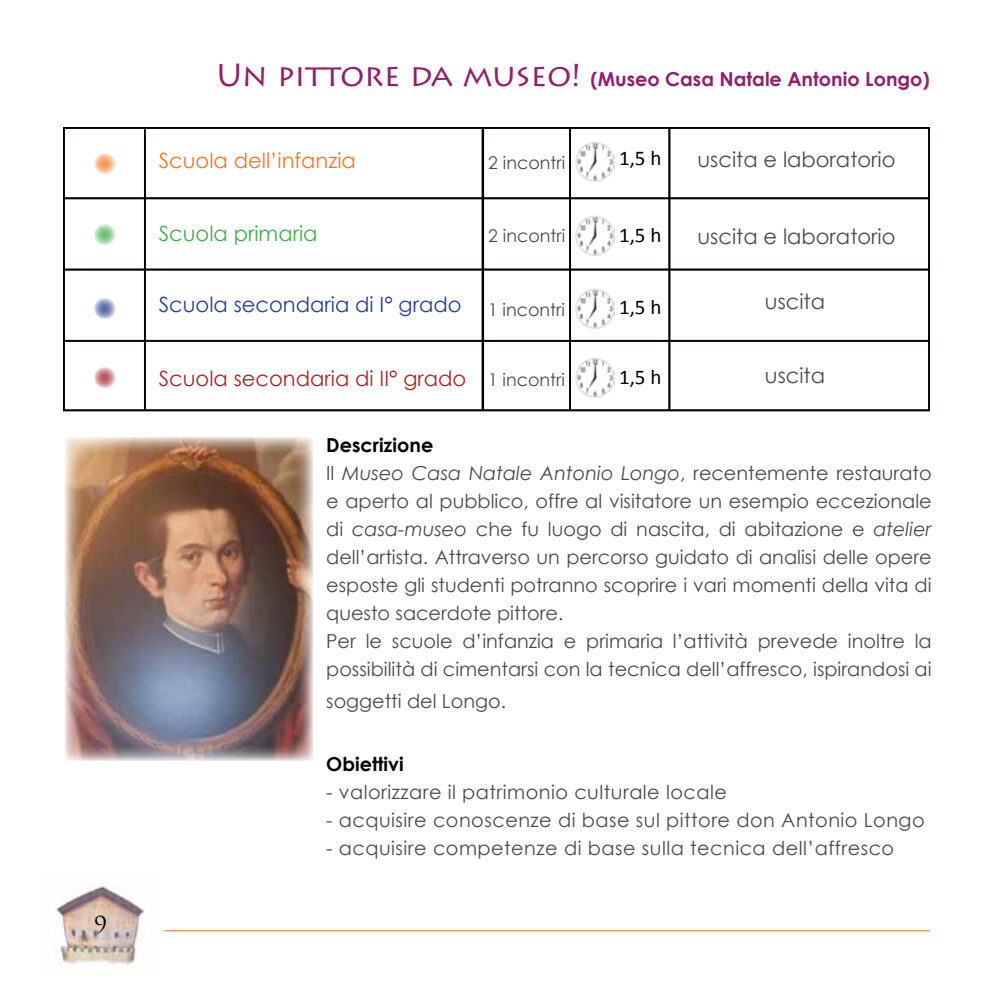
<style>
.page{position:relative;width:993px;height:993px;background:#fff}
.page>*{position:absolute;margin:0;border:0;box-sizing:border-box;transform-origin:0 0}
.t1{font:22.75px "Trajan Pro";color:#000}
.t2{font:21px "Century Gothic";color:#4a4a4d}
.t3{font:21px "Century Gothic";color:#a82428}
.t4{font:21px "Century Gothic";color:#25408f}
.t5{font:21px "Century Gothic";color:#f47721}
.t6{font:21px "Calibri";color:#000}
.t7{font:21px "Century Gothic";color:#41ad49}
.t8{font:19.25px/28px "Century Gothic";color:#4a4a4d}
.t9{font:19.25px "Century Gothic";letter-spacing:.025em;color:#4a4a4d}
.t10{font:700 19.25px "Century Gothic";color:#911f6c}
.t11{font:700 19.25px "Century Gothic";color:#000}
.t12{font:17.5px "Century Gothic";color:#4a4a4d}
.s1{font-family:"Lithos Pro";font-weight:400;font-size:31.5px}
.s2{font-weight:700;color:#000}
.s3{font-style:italic}
</style>
<div class="page">
<hr style="left:164px;top:930px;width:765px;height:1px;background:#f47721">
<img style="left:54px;top:886px;width:90px;height:86px">
<hr style="left:482px;top:127px;width:2px;height:282px;background:#000">
<hr style="left:481px;top:127px;width:2px;height:282px;background:#000">
<div style="left:63px;top:127px;width:866px;height:284px;border:2px solid #000"></div>
<hr style="left:144px;top:129px;width:2px;height:281px;background:#000">
<hr style="left:569px;top:128px;width:1px;height:282px;background:#000">
<hr style="left:668px;top:127px;width:2px;height:282px;background:#000">
<hr style="left:63px;top:197px;width:866px;height:2px;background:#000">
<hr style="left:63px;top:268px;width:866px;height:2px;background:#000">
<hr style="left:63px;top:340px;width:866px;height:1px;background:#000">
<svg style="left:105px;top:224px;width:1px;height:21px"></svg>
<img style="left:575px;top:215px;width:39px;height:40px">
<img style="left:575px;top:288px;width:39px;height:40px">
<svg style="left:105px;top:298px;width:1px;height:21px"></svg>
<svg style="left:105px;top:367px;width:1px;height:21px"></svg>
<img style="left:575px;top:357px;width:39px;height:40px">
<img style="left:65px;top:437px;width:248px;height:323px">
<svg style="left:105px;top:153px;width:1px;height:21px"></svg>
<img style="left:575px;top:141px;width:39px;height:40px">
<p class="t1" style="left:94px;top:909px;width:14px">9</p>
<p class="t10" style="left:216px;top:64px;width:715px"><span class="s1">Un pittore da museo!</span> (Museo Casa Natale Antonio Longo)</p>
<p class="t5" style="left:159px;top:146px;width:198px">Scuola dell’infanzia</p>
<p class="t12" style="left:488px;top:150px;width:78px">2 incontri</p>
<p class="t6" style="left:618px;top:144px;width:44px">1,5 h</p>
<p class="t2" style="left:697px;top:144px;width:199px">uscita e laboratorio</p>
<p class="t7" style="left:159px;top:219px;width:160px">Scuola primaria</p>
<p class="t12" style="left:488px;top:223px;width:78px">2 incontri</p>
<p class="t6" style="left:618px;top:221px;width:44px">1,5 h</p>
<p class="t2" style="left:697px;top:222px;width:199px">uscita e laboratorio</p>
<p class="t4" style="left:159px;top:290px;width:304px">Scuola secondaria di I° grado</p>
<p class="t12" style="left:488px;top:298px;width:78px">1 incontri</p>
<p class="t6" style="left:618px;top:293px;width:44px">1,5 h</p>
<p class="t2" style="left:764px;top:286px;width:62px">uscita</p>
<p class="t3" style="left:159px;top:364px;width:309px">Scuola secondaria di II° grado</p>
<p class="t12" style="left:488px;top:367px;width:78px">1 incontri</p>
<p class="t6" style="left:618px;top:363px;width:44px">1,5 h</p>
<p class="t2" style="left:764px;top:360px;width:62px">uscita</p>
<p class="t8" style="left:326px;top:430px;width:606px"><span class="s2">Descrizione<br></span>Il <span class="s3">Museo Casa Natale Antonio Longo</span>, recentemente restaurato e aperto al pubblico, offre al visitatore un esempio eccezionale di <span class="s3">casa-museo</span> che fu luogo di nascita, di abitazione e <span class="s3">atelier </span>dell’artista. Attraverso un percorso guidato di analisi delle opere esposte gli studenti potranno scoprire i vari momenti della vita di questo sacerdote pittore.<br>Per le scuole d’infanzia e primaria l’attività prevede inoltre la possibilità di cimentarsi con la tecnica dell’affresco, ispirandosi ai</p>
<p class="t8" style="left:326px;top:686px;width:181px">soggetti del Longo.</p>
<p class="t11" style="left:326px;top:748px;width:79px">Obiettivi</p>
<p class="t9" style="left:326px;top:778px;width:402px">- valorizzare il patrimonio culturale locale</p>
<p class="t9" style="left:326px;top:806px;width:599px">- acquisire conoscenze di base sul pittore don Antonio Longo</p>
<p class="t9" style="left:326px;top:834px;width:569px">- acquisire competenze di base sulla tecnica dell’affresco</p>
</div>
